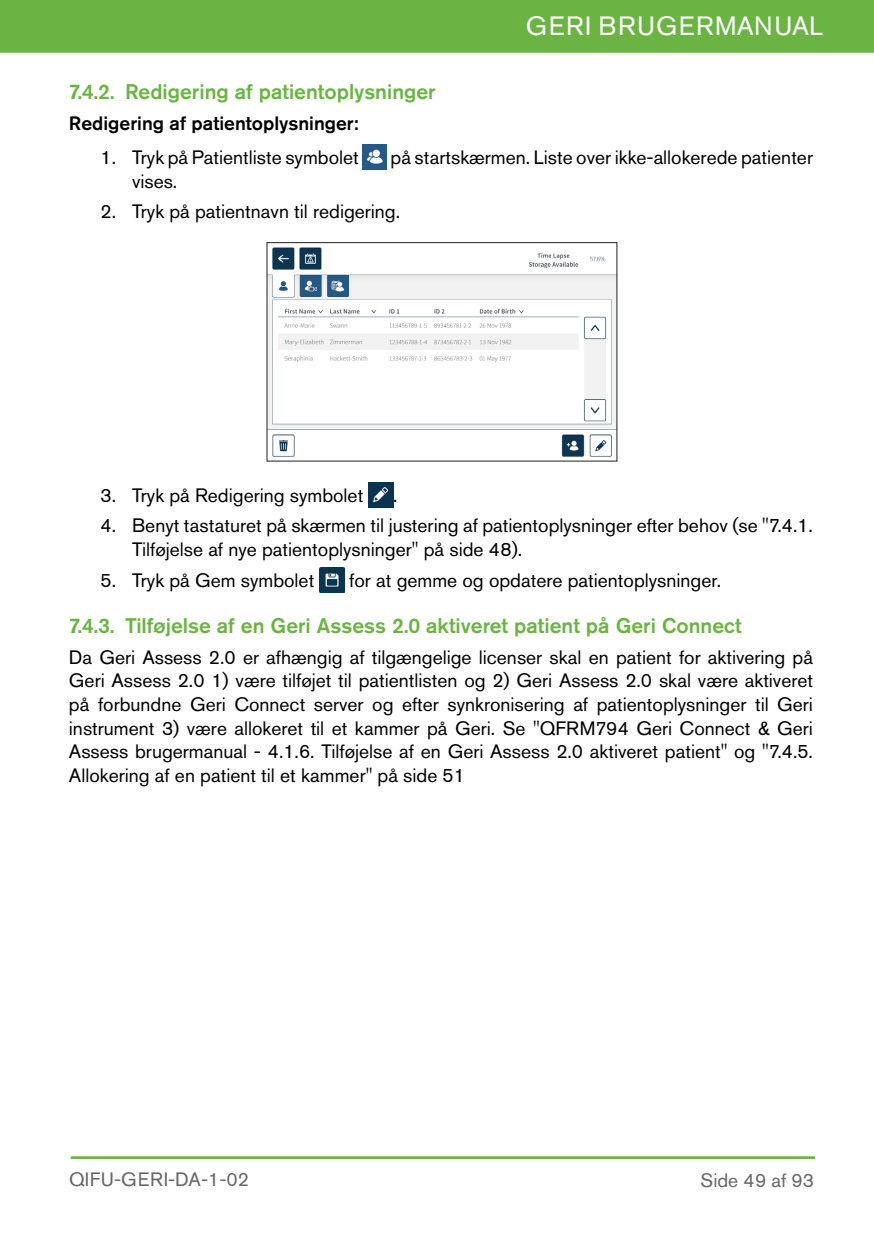
<style>
.page{position:relative;width:874px;height:1241px;background:#fff}
.page>*{position:absolute;margin:0;border:0;box-sizing:border-box;transform-origin:0 0}
.t1{font:26.25px "Akzidenz Grotesk Std";letter-spacing:.055em;color:#fff}
.t2{font:500 21px "Akzidenz Grotesk Std";color:#6bb444}
.t3{font:19.25px/23.6px "Akzidenz Grotesk Std";color:#000}
.t4{font:500 19.25px "Akzidenz Grotesk Std";color:#000}
.t5{font:19.25px "Akzidenz Grotesk Std";letter-spacing:.03em;color:#666}
.t6{font:19.25px "Akzidenz Grotesk Std";color:#666}
</style>
<div class="page">
<div style="left:0;top:0;width:873px;height:53px;background:#6bb444"></div>
<hr style="left:71px;top:1156px;width:743px;height:1px;background:#6bb444">
<hr style="left:71px;top:1157px;width:743px;height:1px;background:#6bb444">
<img style="left:362px;top:145px;width:25px;height:24px">
<img style="left:368px;top:482px;width:25px;height:25px">
<img style="left:319px;top:567px;width:25px;height:25px">
<img style="left:268px;top:247px;width:346px;height:210px">
<div style="left:266px;top:242px;width:350px;height:219px;border:1px solid #231f20"></div>
<h1 class="t1" style="left:525px;top:11px;width:299px">GERI BRUGERMANUAL</h1>
<p class="t2" style="left:69px;top:79px;width:368px">7.4.2. Redigering af patientoplysninger</p>
<p class="t4" style="left:69px;top:111px;width:291px">Redigering af patientoplysninger:</p>
<p class="t3" style="left:100px;top:145px;width:260px">1. Tryk på Patientliste symbolet</p>
<p class="t3" style="left:390px;top:145px;width:424px">på startskærmen. Liste over ikke-allokerede patienter</p>
<p class="t3" style="left:132px;top:169px;width:47px">vises.</p>
<p class="t3" style="left:100px;top:199px;width:301px">2. Tryk på patientnavn til redigering.</p>
<p class="t3" style="left:100px;top:483px;width:264px">3. Tryk på Redigering symbolet</p>
<p class="t3" style="left:393px;top:483px;width:6px">.</p>
<p class="t3" style="left:132px;top:513px;width:682px;text-indent:-32px">4. Benyt tastaturet på skærmen til justering af patientoplysninger efter behov (se "7.4.1.<br>Tilføjelse af nye patientoplysninger" på side 48).</p>
<p class="t3" style="left:100px;top:568px;width:215px">5. Tryk på Gem symbolet</p>
<p class="t3" style="left:349px;top:568px;width:373px">for at gemme og opdatere patientoplysninger.</p>
<p class="t2" style="left:69px;top:612px;width:673px">7.4.3. Tilføjelse af en Geri Assess 2.0 aktiveret patient på Geri Connect</p>
<p class="t3" style="left:69px;top:645px;width:745px;text-align:justify">Da Geri Assess 2.0 er afhængig af tilgængelige licenser skal en patient for aktivering på Geri Assess 2.0 1) være tilføjet til patientlisten og 2) Geri Assess 2.0 skal være aktiveret på forbundne Geri Connect server og efter synkronisering af patientoplysninger til Geri instrument 3) være allokeret til et kammer på Geri. Se "QFRM794 Geri Connect &amp; Geri Assess brugermanual - 4.1.6. Tilføjelse af en Geri Assess 2.0 aktiveret patient" og "7.4.5.<br>Allokering af en patient til et kammer" på side 51</p>
<p class="t5" style="left:69px;top:1167px;width:181px">QIFU-GERI-DA-1-02</p>
<p class="t6" style="left:700px;top:1168px;width:115px">Side 49 af 93</p>
</div>
